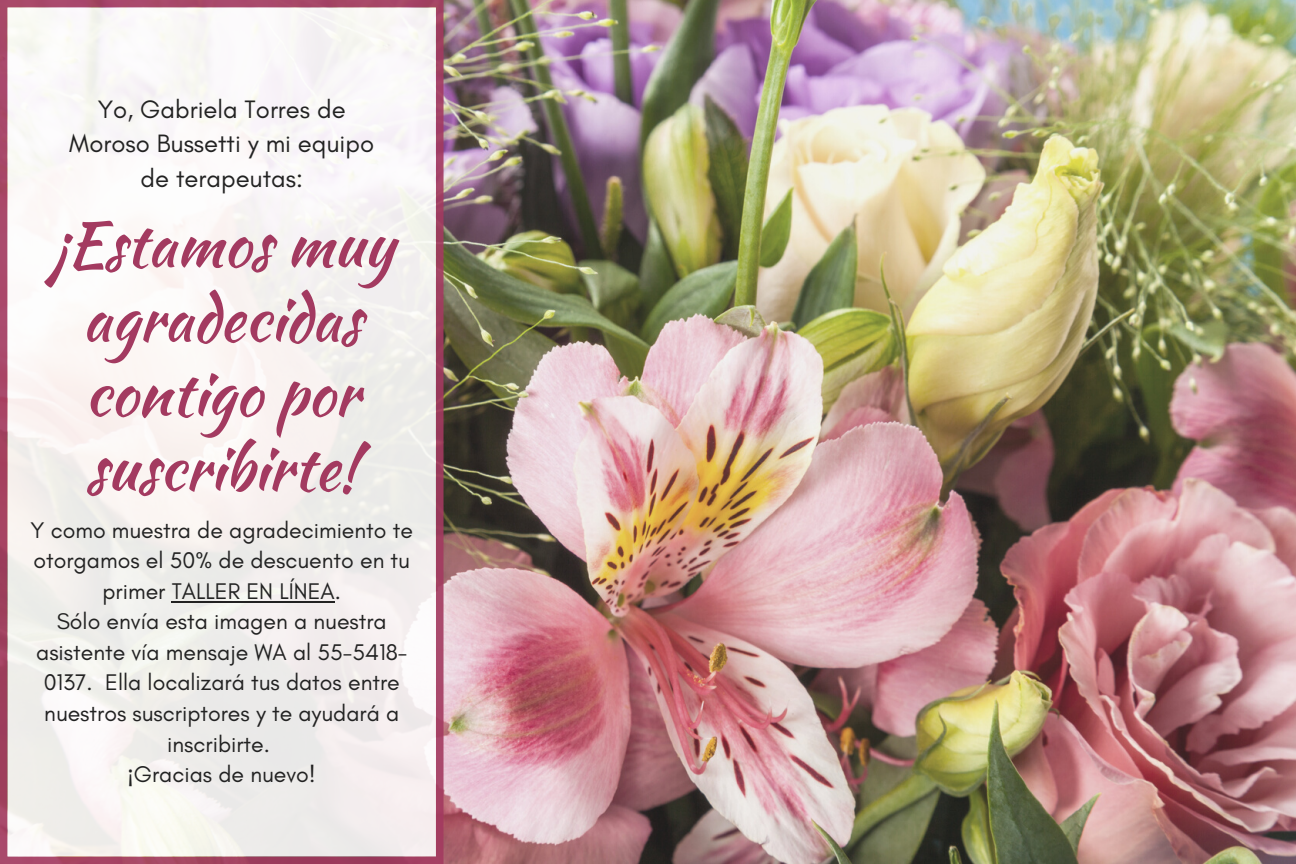
<style>
.page{position:relative;width:1296px;height:864px;background:#fff}
.page>*{position:absolute;margin:0;border:0;box-sizing:border-box;transform-origin:0 0}
.t1{font:61.5px/74.4px "Kaushan Script";color:#a33a60;text-align:center}
.t2{font:25.5px/34.5px "Glacial Indifference";color:#222;text-align:center}
.t3{font:23.1px/30.6px "Glacial Indifference";color:#222;text-align:center}
.s1{font-family:"Noto Sans"}
</style>
<div class="page">
<img style="left:444px;top:0;width:852px;height:864px">
<svg style="left:0;top:0;width:444px;height:864px;background:#a64c69"></svg>
<svg style="left:8px;top:8px;width:428px;height:848px;fill:#f8f3f1"></svg>
<hr style="left:172px;top:601px;width:163px;height:2px;background:#222">
<p class="t2" style="left:69px;top:92px;width:306px">Yo, Gabriela Torres de<br>Moroso Bussetti y mi equipo de terapeutas:</p>
<p class="t1" style="left:50px;top:207px;width:346px">¡Estamos muy agradecidas contigo por suscribirte!</p>
<p class="t3" style="left:30px;top:514px;width:384px">Y como muestra de agradecimiento te otorgamos el 50% de descuento en tu primer TALLER EN LÍNEA.</p>
<p class="t3" style="left:36px;top:606px;width:373px">Sólo envía esta imagen a nuestra asistente vía mensaje WA al 55-5418-<br>0137. Ella localizará tus datos entre nuestros suscriptores y te ayudará a inscribirte.</p>
<p class="t3" style="left:128px;top:759px;width:190px"><span class="s1">¡</span>Gracias de nuevo!</p>
</div>
